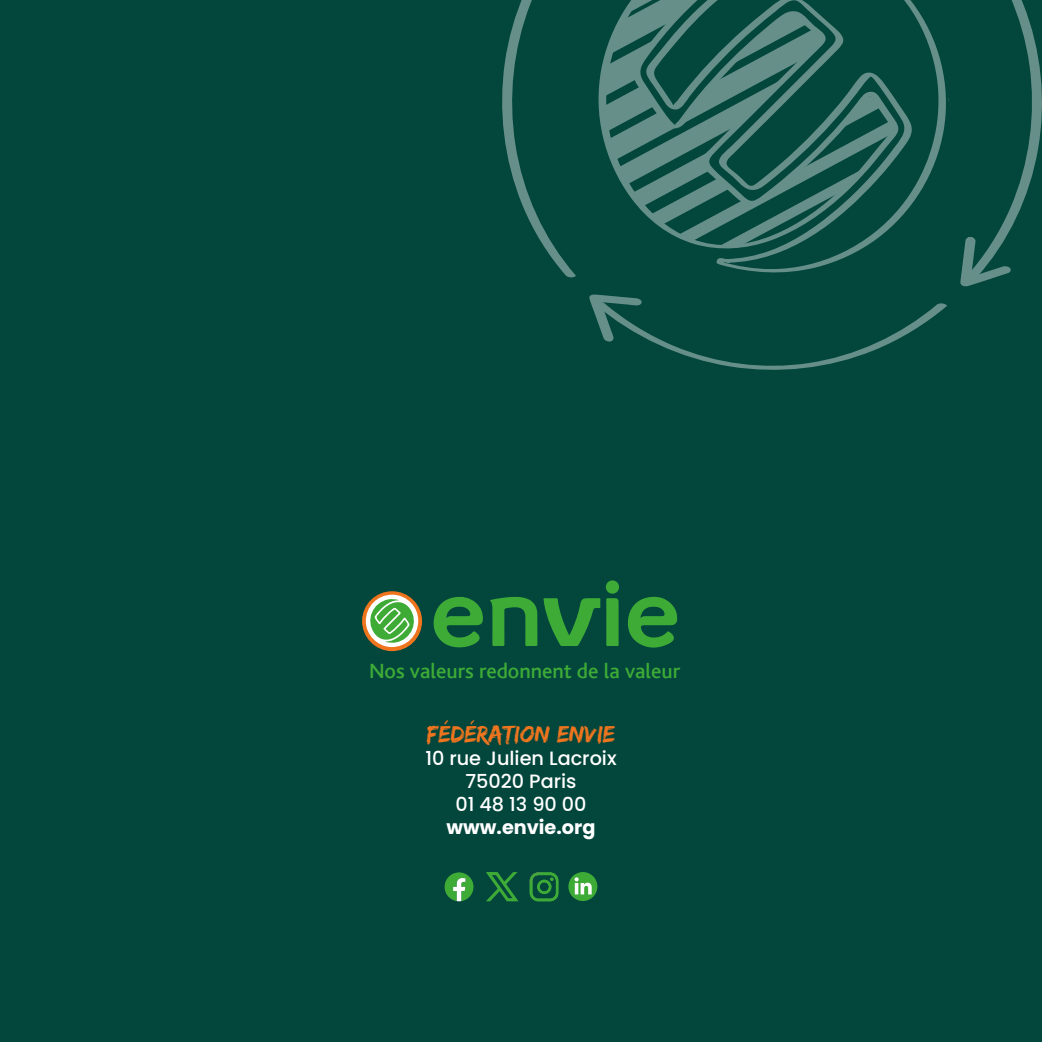
<style>
.page{position:relative;width:1042px;height:1042px;background:#02463c}
.page>*{position:absolute;margin:0;border:0;box-sizing:border-box;transform-origin:0 0}
.t1{font:24.5px "Edo SZ";color:#ee751e}
.t2{font:500 21.53px "Bliss";color:#3eab37}
.t3{font:500 19.25px/23.1px "Poppins";color:#fff;text-align:center}
.t4{font:700 19.25px "Poppins";color:#fff}
</style>
<div class="page">
<svg style="left:543px;top:598px;width:57px;height:48px"></svg>
<svg style="left:490px;top:597px;width:47px;height:49px"></svg>
<svg style="left:606px;top:598px;width:12px;height:48px"></svg>
<div style="left:606px;top:580px;width:13px;height:14px;background:#3eab37;border-radius:50%"></div>
<svg style="left:433px;top:597px;width:50px;height:51px"></svg>
<svg style="left:628px;top:596px;width:49px;height:52px"></svg>
<svg style="left:362px;top:591px;width:60px;height:60px"></svg>
<div style="left:366px;top:595px;width:52px;height:52px;background:#fff;border-radius:50%"></div>
<svg style="left:365px;top:599px;width:54px;height:44px"></svg>
<svg style="left:444px;top:872px;width:29px;height:29px"></svg>
<svg style="left:530px;top:872px;width:28px;height:29px"></svg>
<div style="left:568px;top:872px;width:29px;height:29px;background:#3fab37;border-radius:50%"></div>
<svg style="left:574px;top:877px;width:18px;height:17px"></svg>
<svg style="left:900px;top:0;width:46px;height:218px"></svg>
<svg style="left:960px;top:0;width:82px;height:287px"></svg>
<svg style="left:589px;top:294px;width:358px;height:76px"></svg>
<svg style="left:502px;top:0;width:398px;height:278px"></svg>
<svg style="left:486px;top:872px;width:32px;height:29px"></svg>
<p class="t2" style="left:369px;top:660px;width:313px">Nos valeurs redonnent de la valeur</p>
<p class="t1" style="left:427px;top:720px;width:190px">FÉDÉRATION ENVIE</p>
<p class="t3" style="left:425px;top:747px;width:193px">10 rue Julien Lacroix<br>75020 Paris<br>01 48 13 90 00</p>
<p class="t4" style="left:446px;top:816px;width:150px">www.envie.org</p>
</div>
